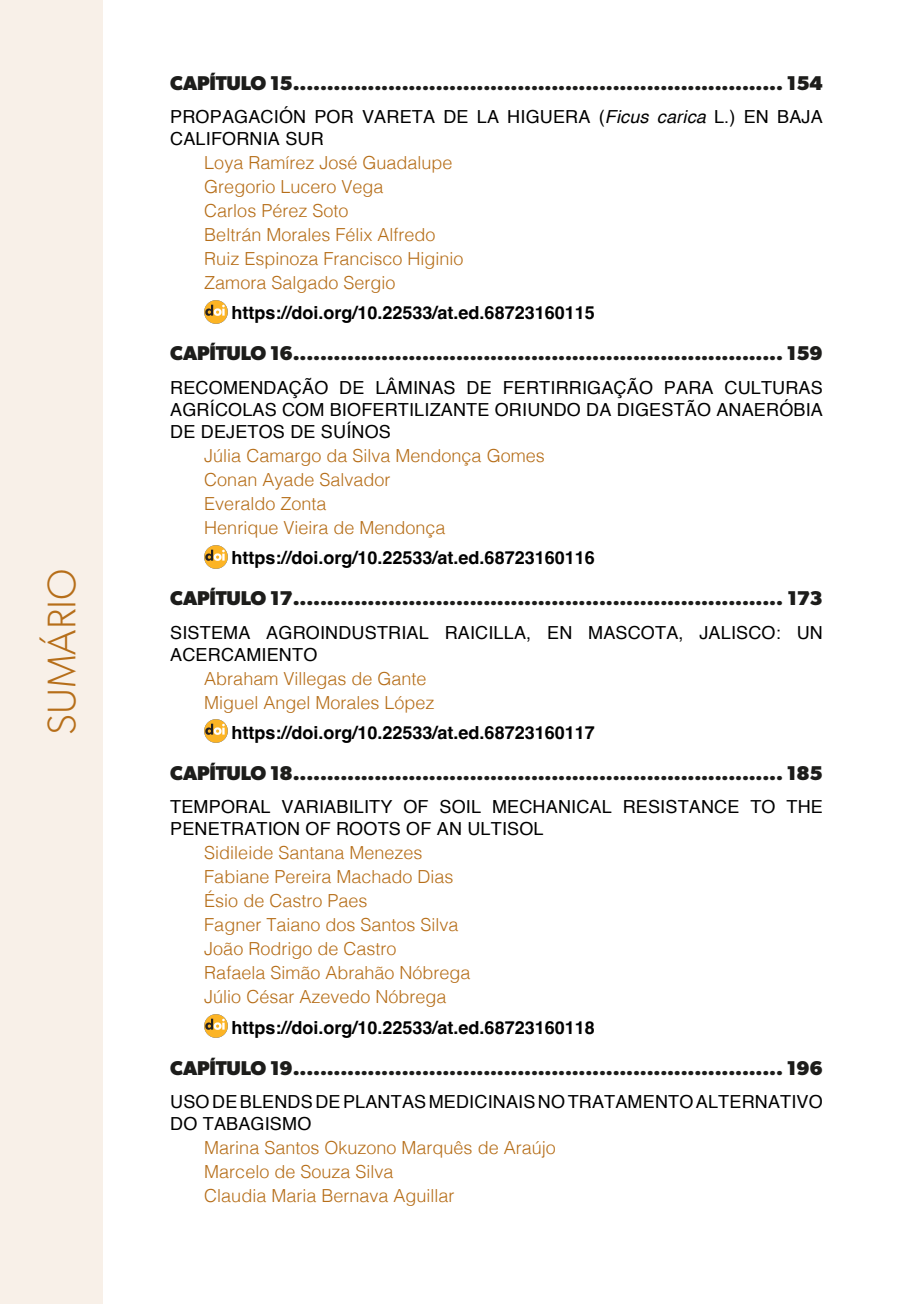
<style>
.page{position:relative;width:908px;height:1304px;background:#fff}
.page>*{position:absolute;margin:0;border:0;box-sizing:border-box;transform-origin:0 0}
.t1{font:300 40px "Gibson";color:#b66e19}
.t2{font:700 20px "Gibson";letter-spacing:-.01em;color:#1d1d1b}
.t3{font:300 18px/24px "Helvetica";color:#b66e19}
.t4{font:18px/22px "Helvetica";letter-spacing:.01em;color:#000}
.t5{font:700 18px "Helvetica";color:#000}
.s1{font-style:italic}
</style>
<div class="page">
<div style="left:0;top:0;width:103px;height:1304px;background:#f8f0e8"></div>
<img style="left:204px;top:300px;width:23px;height:23px">
<img style="left:204px;top:545px;width:23px;height:23px">
<img style="left:204px;top:720px;width:23px;height:23px">
<img style="left:204px;top:1015px;width:23px;height:23px">
<h1 class="t1" style="left:37px;top:735px;width:167px;rotate:-90deg">SUMÁRIO</h1>
<p class="t2" style="left:170px;top:71px;width:653px">CAPÍTULO 15........................................................................ 154</p>
<p class="t4" style="left:170px;top:106px;width:653px">PROPAGACIÓN POR VARETA DE LA HIGUERA (<span class="s1">Ficus carica</span> L.) EN BAJA<br>CALIFORNIA SUR</p>
<p class="t3" style="left:204px;top:149px;width:261px">Loya Ramírez José Guadalupe<br>Gregorio Lucero Vega<br>Carlos Pérez Soto<br>Beltrán Morales Félix Alfredo<br>Ruiz Espinoza Francisco Higinio<br>Zamora Salgado Sergio</p>
<p class="t5" style="left:231px;top:302px;width:365px">https://doi.org/10.22533/at.ed.68723160115</p>
<p class="t2" style="left:170px;top:342px;width:653px">CAPÍTULO 16........................................................................ 159</p>
<p class="t4" style="left:170px;top:377px;width:654px;text-align:justify">RECOMENDAÇÃO DE LÂMINAS DE FERTIRRIGAÇÃO PARA CULTURAS AGRÍCOLAS COM BIOFERTILIZANTE ORIUNDO DA DIGESTÃO ANAERÓBIA DE DEJETOS DE SUÍNOS</p>
<p class="t3" style="left:204px;top:442px;width:342px">Júlia Camargo da Silva Mendonça Gomes<br>Conan Ayade Salvador<br>Everaldo Zonta<br>Henrique Vieira de Mendonça</p>
<p class="t5" style="left:231px;top:547px;width:365px">https://doi.org/10.22533/at.ed.68723160116</p>
<p class="t2" style="left:170px;top:586px;width:653px">CAPÍTULO 17........................................................................ 173</p>
<p class="t4" style="left:170px;top:622px;width:653px">SISTEMA AGROINDUSTRIAL RAICILLA, EN MASCOTA, JALISCO: UN<br>ACERCAMIENTO</p>
<p class="t3" style="left:204px;top:665px;width:232px">Abraham Villegas de Gante<br>Miguel Angel Morales López</p>
<p class="t5" style="left:231px;top:722px;width:365px">https://doi.org/10.22533/at.ed.68723160117</p>
<p class="t2" style="left:170px;top:761px;width:653px">CAPÍTULO 18........................................................................ 185</p>
<p class="t4" style="left:170px;top:797px;width:654px">TEMPORAL VARIABILITY OF SOIL MECHANICAL RESISTANCE TO THE<br>PENETRATION OF ROOTS OF AN ULTISOL</p>
<p class="t3" style="left:204px;top:840px;width:268px">Sidileide Santana Menezes<br>Fabiane Pereira Machado Dias<br>Ésio de Castro Paes<br>Fagner Taiano dos Santos Silva<br>João Rodrigo de Castro<br>Rafaela Simão Abrahão Nóbrega<br>Júlio César Azevedo Nóbrega</p>
<p class="t5" style="left:231px;top:1016px;width:365px">https://doi.org/10.22533/at.ed.68723160118</p>
<p class="t2" style="left:170px;top:1056px;width:653px">CAPÍTULO 19........................................................................ 196</p>
<p class="t4" style="left:170px;top:1091px;width:653px">USO DE BLENDS DE PLANTAS MEDICINAIS NO TRATAMENTO ALTERNATIVO<br>DO TABAGISMO</p>
<p class="t3" style="left:204px;top:1134px;width:353px">Marina Santos Okuzono Marquês de Araújo<br>Marcelo de Souza Silva<br>Claudia Maria Bernava Aguillar</p>
</div>
